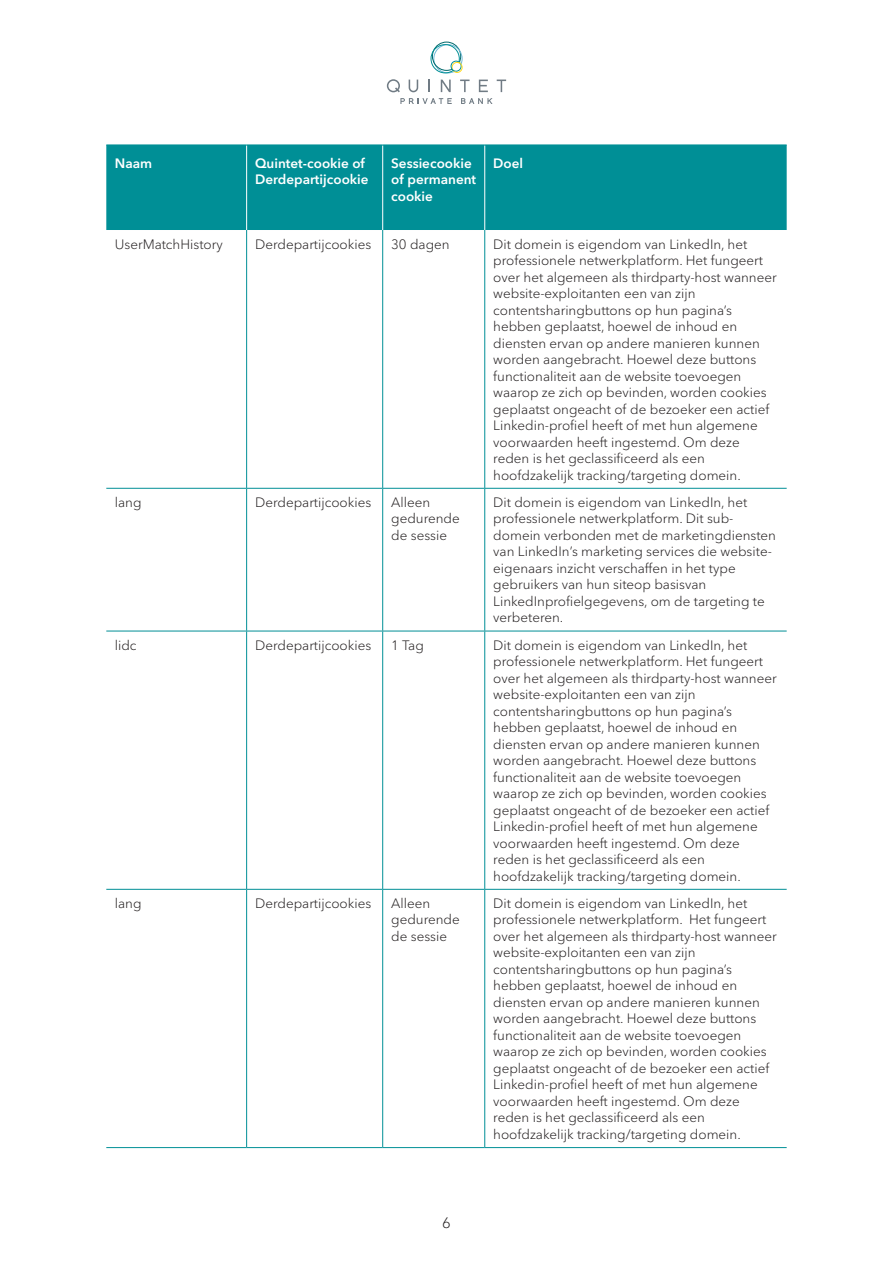
<style>
.page{position:relative;width:893px;height:1263px;background:#fff}
.page>*{position:absolute;margin:0;border:0;box-sizing:border-box;transform-origin:0 0}
.t1{font:300 15px "Avenir Next LT Pro";color:#231f20}
.t2{font:300 13.5px/16.5px "Avenir Next LT Pro";color:#231f20}
.t3{font:600 13.5px/16.5px "Avenir Next LT Pro";color:#fff}
</style>
<div class="page">
<svg style="left:430px;top:42px;width:33px;height:32px"></svg>
<svg style="left:387px;top:79px;width:13px;height:13px"></svg>
<svg style="left:409px;top:80px;width:9px;height:12px"></svg>
<svg style="left:429px;top:80px;width:1px;height:12px"></svg>
<svg style="left:460px;top:80px;width:10px;height:12px"></svg>
<svg style="left:497px;top:80px;width:9px;height:12px"></svg>
<svg style="left:479px;top:80px;width:9px;height:12px"></svg>
<svg style="left:441px;top:80px;width:10px;height:12px"></svg>
<svg style="left:461px;top:98px;width:32px;height:6px"></svg>
<svg style="left:400px;top:98px;width:52px;height:6px"></svg>
<div style="left:106px;top:146px;width:681px;height:84px;background:#008f96"></div>
<hr style="left:246px;top:145px;width:1px;height:85px;background:#fff">
<hr style="left:382px;top:145px;width:1px;height:85px;background:#fff">
<hr style="left:484px;top:145px;width:1px;height:85px;background:#fff">
<hr style="left:246px;top:230px;width:1px;height:258px;background:#008f96">
<hr style="left:382px;top:230px;width:1px;height:258px;background:#008f96">
<hr style="left:484px;top:230px;width:1px;height:258px;background:#008f96">
<hr style="left:106px;top:488px;width:141px;height:1px;background:#008f96">
<hr style="left:247px;top:488px;width:136px;height:1px;background:#008f96">
<hr style="left:246px;top:489px;width:1px;height:142px;background:#008f96">
<hr style="left:383px;top:488px;width:102px;height:1px;background:#008f96">
<hr style="left:382px;top:489px;width:1px;height:142px;background:#008f96">
<hr style="left:485px;top:488px;width:302px;height:1px;background:#008f96">
<hr style="left:484px;top:489px;width:1px;height:142px;background:#008f96">
<hr style="left:106px;top:631px;width:141px;height:1px;background:#008f96">
<hr style="left:247px;top:631px;width:136px;height:1px;background:#008f96">
<hr style="left:246px;top:631px;width:1px;height:258px;background:#008f96">
<hr style="left:383px;top:631px;width:102px;height:1px;background:#008f96">
<hr style="left:382px;top:631px;width:1px;height:258px;background:#008f96">
<hr style="left:485px;top:631px;width:302px;height:1px;background:#008f96">
<hr style="left:484px;top:631px;width:1px;height:258px;background:#008f96">
<hr style="left:246px;top:890px;width:1px;height:257px;background:#008f96">
<hr style="left:382px;top:890px;width:1px;height:257px;background:#008f96">
<hr style="left:484px;top:890px;width:1px;height:257px;background:#008f96">
<hr style="left:106px;top:1147px;width:141px;height:1px;background:#008f96">
<hr style="left:247px;top:1147px;width:136px;height:1px;background:#008f96">
<hr style="left:383px;top:1147px;width:102px;height:1px;background:#008f96">
<hr style="left:485px;top:1147px;width:302px;height:1px;background:#008f96">
<hr style="left:106px;top:889px;width:141px;height:1px;background:#008f96">
<hr style="left:247px;top:889px;width:136px;height:1px;background:#008f96">
<hr style="left:383px;top:889px;width:102px;height:1px;background:#008f96">
<hr style="left:485px;top:889px;width:302px;height:1px;background:#008f96">
<hr style="left:106px;top:145px;width:141px;height:1px;background:#008f96">
<hr style="left:247px;top:145px;width:136px;height:1px;background:#008f96">
<hr style="left:383px;top:145px;width:102px;height:1px;background:#008f96">
<hr style="left:485px;top:145px;width:302px;height:1px;background:#008f96">
<p class="t3" style="left:115px;top:155px;width:39px">Naam</p>
<p class="t3" style="left:255px;top:155px;width:115px">Quintet-cookie of<br>Derdepartijcookie</p>
<p class="t3" style="left:391px;top:155px;width:87px">Sessiecookie of permanent cookie</p>
<p class="t3" style="left:493px;top:155px;width:31px">Doel</p>
<p class="t2" style="left:115px;top:236px;width:109px">UserMatchHistory</p>
<p class="t2" style="left:255px;top:236px;width:118px">Derdepartijcookies</p>
<p class="t2" style="left:391px;top:236px;width:60px">30 dagen</p>
<p class="t2" style="left:493px;top:236px;width:285px">Dit domein is eigendom van LinkedIn, het professionele netwerkplatform. Het fungeert over het algemeen als thirdparty-host wanneer website-exploitanten een van zijn contentsharingbuttons op hun pagina’s hebben geplaatst, hoewel de inhoud en diensten ervan op andere manieren kunnen worden aangebracht. Hoewel deze buttons functionaliteit aan de website toevoegen waarop ze zich op bevinden, worden cookies geplaatst ongeacht of de bezoeker een actief Linkedin-profiel heeft of met hun algemene voorwaarden heeft ingestemd. Om deze reden is het geclassificeerd als een hoofdzakelijk tracking/targeting domein.</p>
<p class="t2" style="left:115px;top:494px;width:28px">lang</p>
<p class="t2" style="left:255px;top:494px;width:118px">Derdepartijcookies</p>
<p class="t2" style="left:391px;top:494px;width:70px">Alleen gedurende de sessie</p>
<p class="t2" style="left:493px;top:494px;width:284px">Dit domein is eigendom van LinkedIn, het professionele netwerkplatform. Dit sub&shy;domein verbonden met de marketingdiensten van LinkedIn’s marketing services die website&shy;eigenaars inzicht verschaffen in het type gebruikers van hun siteop basisvan LinkedInprofielgegevens, om de targeting te verbeteren.</p>
<p class="t2" style="left:115px;top:637px;width:23px">lidc</p>
<p class="t2" style="left:255px;top:637px;width:118px">Derdepartijcookies</p>
<p class="t2" style="left:391px;top:637px;width:34px">1 Tag</p>
<p class="t2" style="left:493px;top:637px;width:285px">Dit domein is eigendom van LinkedIn, het professionele netwerkplatform. Het fungeert over het algemeen als thirdparty-host wanneer website-exploitanten een van zijn contentsharingbuttons op hun pagina’s hebben geplaatst, hoewel de inhoud en diensten ervan op andere manieren kunnen worden aangebracht. Hoewel deze buttons functionaliteit aan de website toevoegen waarop ze zich op bevinden, worden cookies geplaatst ongeacht of de bezoeker een actief Linkedin-profiel heeft of met hun algemene voorwaarden heeft ingestemd. Om deze reden is het geclassificeerd als een hoofdzakelijk tracking/targeting domein.</p>
<p class="t2" style="left:115px;top:895px;width:28px">lang</p>
<p class="t2" style="left:255px;top:895px;width:118px">Derdepartijcookies</p>
<p class="t2" style="left:391px;top:895px;width:70px">Alleen gedurende de sessie</p>
<p class="t2" style="left:493px;top:895px;width:285px">Dit domein is eigendom van LinkedIn, het professionele netwerkplatform. Het fungeert over het algemeen als thirdparty-host wanneer website-exploitanten een van zijn contentsharingbuttons op hun pagina’s hebben geplaatst, hoewel de inhoud en diensten ervan op andere manieren kunnen worden aangebracht. Hoewel deze buttons functionaliteit aan de website toevoegen waarop ze zich op bevinden, worden cookies geplaatst ongeacht of de bezoeker een actief Linkedin-profiel heeft of met hun algemene voorwaarden heeft ingestemd. Om deze reden is het geclassificeerd als een hoofdzakelijk tracking/targeting domein.</p>
<p class="t1" style="left:442px;top:1213px;width:10px">6</p>
</div>
